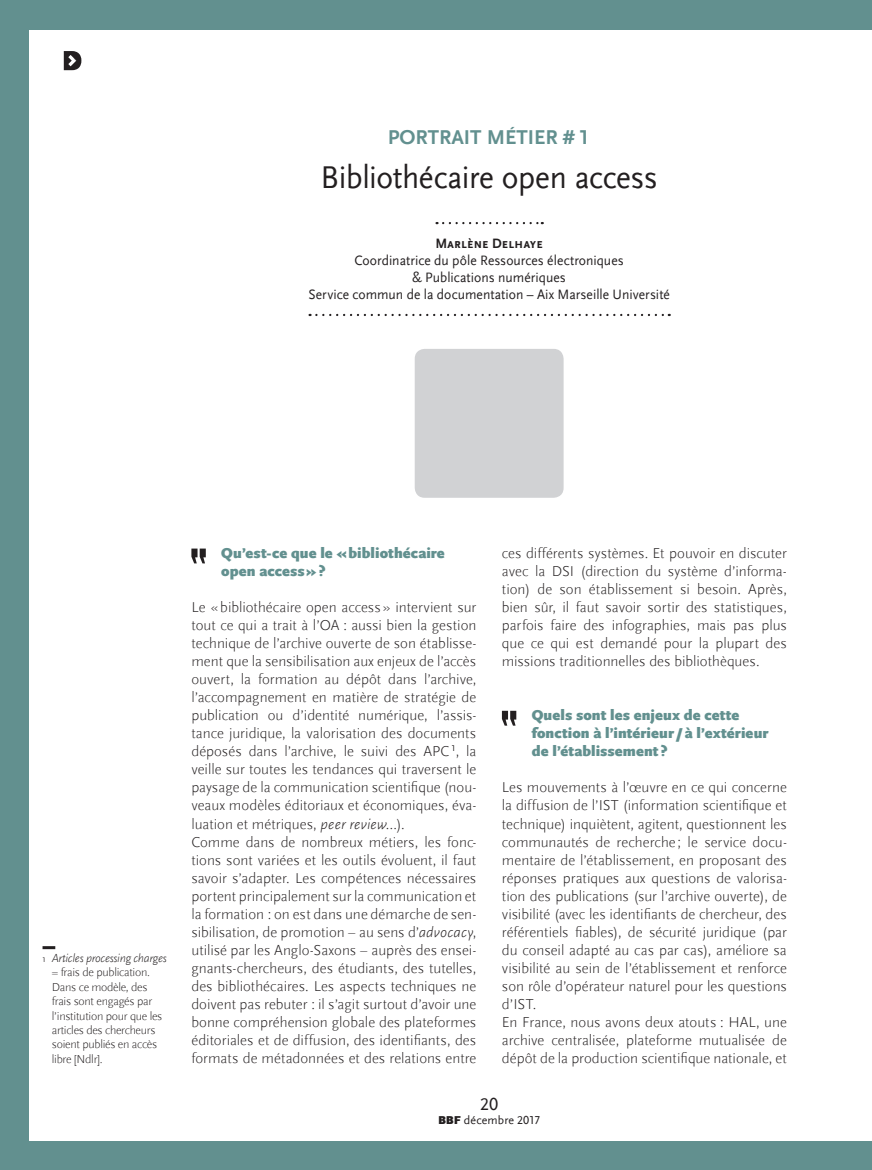
<style>
.page{position:relative;width:872px;height:1170px;background:#fff}
.page>*{position:absolute;margin:0;border:0;box-sizing:border-box;transform-origin:0 0}
.t1{font:33px "Scala Sans LF";letter-spacing:-.01em;color:#231f20;scale:.95 1}
.t2{font:700 21px "Scala Sans LF";color:#62908f}
.t3{font:18px "Scala Sans LF";color:#231f20}
.t4{font:300 15px/18px "Scala Sans";color:#231f20}
.t5{font:900 15px/18px "Scala Sans";letter-spacing:.005em;color:#62908f}
.t6{font:14.25px/17.1px "Scala Sans";color:#231f20;text-align:center;scale:.95 1}
.t7{font:700 14.25px "Scala Sans Caps";letter-spacing:-.005em;color:#231f20;scale:.95 1}
.t8{font:300 12px/14.4px "Scala Sans";letter-spacing:-.025em;color:#231f20}
.t9{font:12px "Scala Sans LF";letter-spacing:.01em;color:#231f20}
.s1{font-family:"Scala Sans LF";font-weight:400;font-size:6.9px}
.s2{font-style:italic}
.s3{font-family:"Scala Sans";font-weight:900}
</style>
<div class="page">
<div style="left:0;top:0;width:872px;height:1169px;background:#62908f"></div>
<div style="left:30px;top:30px;width:842px;height:1110px;background:#fff"></div>
<svg style="left:64px;top:51px;width:17px;height:19px"></svg>
<svg style="left:443px;top:222px;width:100px;height:2px"></svg>
<svg style="left:316px;top:314px;width:354px;height:2px"></svg>
<svg style="left:191px;top:548px;width:15px;height:15px"></svg>
<svg style="left:43px;top:946px;width:12px;height:3px"></svg>
<svg style="left:502px;top:710px;width:14px;height:15px"></svg>
<div style="left:415px;top:349px;width:148px;height:148px;background:#d1d2d4;border-radius:10px"></div>
<h2 class="t2" style="left:388px;top:125px;width:204px">PORTRAIT MÉTIER # 1</h2>
<h1 class="t1" style="left:320px;top:159px;width:356px">Bibliothécaire open access</h1>
<p class="t7" style="left:435px;top:235px;width:115px">Marlène Delhaye</p>
<p class="t6" style="left:308px;top:252px;width:382px">Coordinatrice du pôle Ressources électroniques<br>&amp; Publications numériques<br>Service commun de la documentation – Aix Marseille Université</p>
<p class="t8" style="left:52px;top:950px;width:116px;text-indent:-9px"><span class="s1">1</span> <span class="s2">Articles processing charges </span>= frais de publication.<br>Dans ce modèle, des frais sont engagés par l’institution pour que les articles des chercheurs soient publiés en accès libre [Ndlr].</p>
<p class="t5" style="left:221px;top:544px;width:225px">Qu’est-ce que le «bibliothécaire open access»?</p>
<p class="t4" style="left:191px;top:598px;width:286px">Le «bibliothécaire open access» intervient sur tout ce qui a trait à l’OA : aussi bien la gestion technique de l’archive ouverte de son établisse&shy;ment que la sensibilisation aux enjeux de l’accès ouvert, la formation au dépôt dans l’archive, l’accompagnement en matière de stratégie de publication ou d’identité numérique, l’assis&shy;tance juridique, la valorisation des documents déposés dans l’archive, le suivi des APC <sup>1</sup>, la veille sur toutes les tendances qui traversent le paysage de la communication scientifique (nou&shy;veaux modèles éditoriaux et économiques, éva&shy;luation et métriques, <span class="s2">peer review</span>…).<br>Comme dans de nombreux métiers, les fonc&shy;tions sont variées et les outils évoluent, il faut savoir s’adapter. Les compétences nécessaires portent principalement sur la communication et la formation : on est dans une démarche de sen&shy;sibilisation, de promotion – au sens d’<span class="s2">advocacy</span>, utilisé par les Anglo-Saxons – auprès des ensei&shy;gnants-chercheurs, des étudiants, des tutelles, des bibliothécaires. Les aspects techniques ne doivent pas rebuter : il s’agit surtout d’avoir une bonne compréhension globale des plateformes éditoriales et de diffusion, des identifiants, des formats de métadonnées et des relations entre</p>
<p class="t4" style="left:502px;top:544px;width:286px;text-align:justify">ces différents systèmes. Et pouvoir en discuter avec la DSI (direction du système d’informa&shy;tion) de son établissement si besoin. Après, bien sûr, il faut savoir sortir des statistiques, parfois faire des infographies, mais pas plus que ce qui est demandé pour la plupart des missions traditionnelles des bibliothèques.</p>
<p class="t5" style="left:531px;top:706px;width:238px">Quels sont les enjeux de cette fonction à l’intérieur /à l’extérieur de l’établissement ?</p>
<p class="t4" style="left:502px;top:778px;width:286px">Les mouvements à l’œuvre en ce qui concerne la diffusion de l’IST (information scientifique et technique) inquiètent, agitent, questionnent les communautés de recherche ; le service docu&shy;mentaire de l’établissement, en proposant des réponses pratiques aux questions de valorisa&shy;tion des publications (sur l’archive ouverte), de visibilité (avec les identifiants de chercheur, des référentiels fiables), de sécurité juridique (par du conseil adapté au cas par cas), améliore sa visibilité au sein de l’établissement et renforce son rôle d’opérateur naturel pour les questions d’IST.<br>En France, nous avons deux atouts : HAL, une archive centralisée, plateforme mutualisée de dépôt de la production scientifique nationale, et</p>
<p class="t3" style="left:480px;top:1094px;width:19px">20</p>
<p class="t9" style="left:438px;top:1113px;width:104px"><span class="s3">BBF</span> décembre 2017</p>
</div>
